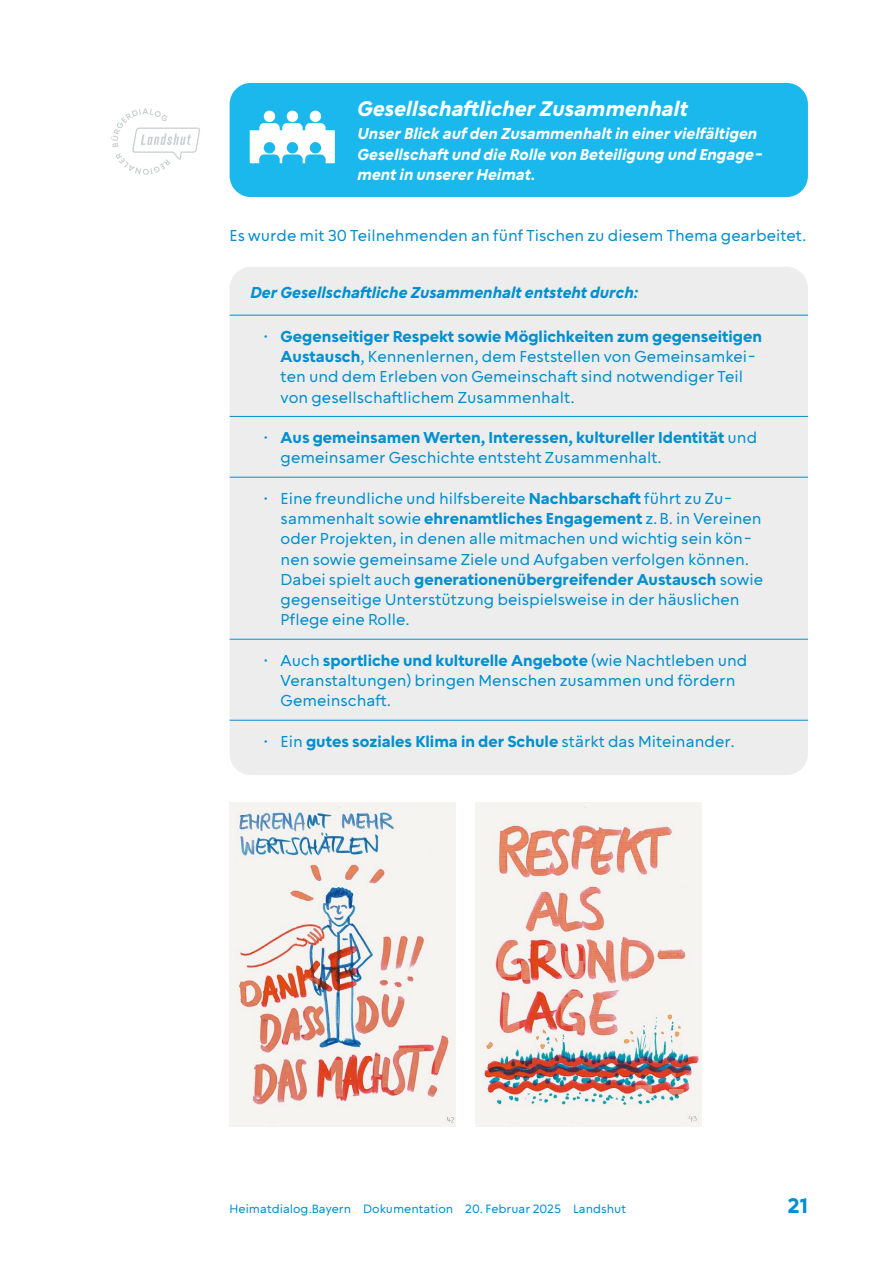
<style>
.page{position:relative;width:893px;height:1263px;background:#fff}
.page>*{position:absolute;margin:0;border:0;box-sizing:border-box;transform-origin:0 0}
.t1{font:italic 800 21px "Chesna Grotesk";color:#fff}
.t2{font:800 21px "Chesna Grotesk";color:#008fcf}
.t3{font:15.75px/20.2px "Chesna Grotesk";color:#008fcf}
.t4{font:800 15.75px/20.2px "Chesna Grotesk";color:#008fcf}
.t5{font:italic 800 15.75px/20.2px "Chesna Grotesk";color:#fff}
.t6{font:italic 800 15.75px "Chesna Grotesk";color:#008fcf}
.t7{font:12px "Chesna Grotesk";color:#008fcf}
.s1{font-weight:800}
.s2{font-weight:400}
</style>
<div class="page">
<div style="left:230px;top:267px;width:578px;height:508px;background:#ededed;border-radius:21px"></div>
<hr style="left:230px;top:315px;width:578px;height:1px;background:#008fcf">
<hr style="left:230px;top:416px;width:578px;height:1px;background:#008fcf">
<hr style="left:230px;top:477px;width:578px;height:1px;background:#008fcf">
<hr style="left:230px;top:639px;width:578px;height:1px;background:#008fcf">
<hr style="left:230px;top:720px;width:578px;height:1px;background:#008fcf">
<div style="left:230px;top:83px;width:578px;height:114px;background:#1ab8ec;border-radius:21px"></div>
<div style="left:264px;top:111px;width:11px;height:11px;background:#fff;border-radius:50%"></div>
<div style="left:287px;top:111px;width:11px;height:11px;background:#fff;border-radius:50%"></div>
<div style="left:310px;top:111px;width:11px;height:11px;background:#fff;border-radius:50%"></div>
<svg style="left:250px;top:123px;width:85px;height:40px"></svg>
<svg style="left:111px;top:108px;width:89px;height:67px"></svg>
<img style="left:230px;top:802px;width:225px;height:325px">
<img style="left:476px;top:802px;width:226px;height:325px">
<h1 class="t1" style="left:358px;top:95px;width:332px">Gesellschaftlicher Zusammenhalt</h1>
<p class="t5" style="left:358px;top:123px;width:407px">Unser Blick auf den Zusammenhalt in einer vielfältigen<br>Gesellschaft und die Rolle von Beteiligung und Engage&shy;ment in unserer Heimat.</p>
<p class="t3" style="left:230px;top:225px;width:578px">Es wurde mit 30 Teilnehmenden an fünf Tischen zu diesem Thema gearbeitet.</p>
<p class="t6" style="left:251px;top:283px;width:389px">Der Gesellschaftliche Zusammenhalt entsteht durch:</p>
<p class="t3" style="left:281px;top:326px;width:483px;text-indent:-17px">• <span class="s1">Gegenseitiger Respekt sowie Möglichkeiten zum gegenseitigen Austausch</span>, Kennenlernen, dem Feststellen von Gemeinsamkei&shy;ten und dem Erleben von Gemeinschaft sind notwendiger Teil von gesellschaftlichem Zusammenhalt.</p>
<p class="t4" style="left:281px;top:427px;width:478px;text-indent:-17px"><span class="s2">•</span> Aus gemeinsamen Werten, Interessen, kultureller Identität <span class="s2">und gemeinsamer Geschichte entsteht Zusammenhalt.</span></p>
<p class="t3" style="left:281px;top:488px;width:484px;text-indent:-17px">• Eine freundliche und hilfsbereite <span class="s1">Nachbarschaft</span> führt zu Zu&shy;sammenhalt sowie <span class="s1">ehrenamtliches Engagement</span> z.B. in Vereinen oder Projekten, in denen alle mitmachen und wichtig sein kön&shy;nen sowie gemeinsame Ziele und Aufgaben verfolgen können.<br>Dabei spielt auch <span class="s1">generationenübergreifender Austausch</span> sowie gegenseitige Unterstützung beispielsweise in der häuslichen Pflege eine Rolle.</p>
<p class="t3" style="left:281px;top:650px;width:468px;text-indent:-17px">• Auch <span class="s1">sportliche und kulturelle Angebote</span> (wie Nachtleben und<br>Veranstaltungen) bringen Menschen zusammen und fördern<br>Gemeinschaft.</p>
<p class="t4" style="left:264px;top:731px;width:473px"><span class="s2">• Ein</span> gutes soziales Klima in der Schule <span class="s2">stärkt das Miteinander.</span></p>
<p class="t7" style="left:230px;top:1201px;width:398px">Heimatdialog.Bayern Dokumentation 20. Februar 2025 Landshut</p>
<h1 class="t2" style="left:787px;top:1192px;width:22px">21</h1>
</div>
